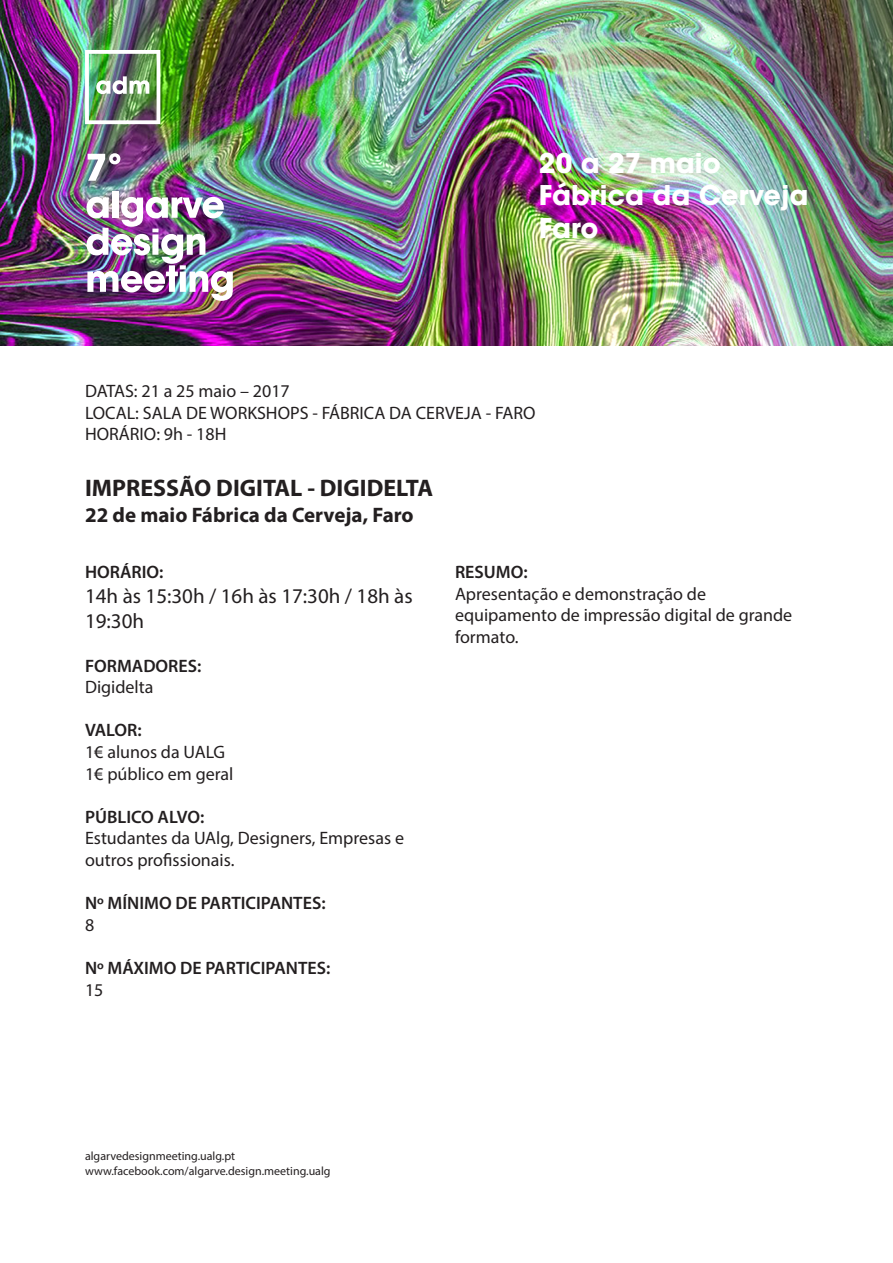
<style>
.page{position:relative;width:893px;height:1263px;background:#fff}
.page>*{position:absolute;margin:0;border:0;box-sizing:border-box;transform-origin:0 0}
.t1{font:700 27px "ITC Avant Garde Std";color:#fff}
.t2{font:700 24px "Myriad Pro";color:#231f20}
.t3{font:21px/25.2px "Myriad Pro";color:#231f20}
.t4{font:700 21px "Myriad Pro";color:#231f20}
.t5{font:18px/21.6px "Myriad Pro";color:#231f20}
.t6{font:600 18px "Myriad Pro";color:#231f20}
.t7{font:12px "Myriad Pro";color:#231f20}
</style>
<div class="page">
<img style="left:0;top:0;width:893px;height:346px">
<svg style="left:88px;top:153px;width:32px;height:28px"></svg>
<div style="left:112px;top:191px;width:6px;height:27px;background:#fff"></div>
<img style="left:86px;top:197px;width:147px;height:104px">
<img style="left:85px;top:50px;width:75px;height:74px">
<p class="t1" style="left:539px;top:146px;width:183px">20 a 27 maio</p>
<p class="t1" style="left:539px;top:178px;width:271px">Fábrica da Cerveja</p>
<p class="t1" style="left:539px;top:210px;width:61px">Faro</p>
<p class="t5" style="left:85px;top:380px;width:206px">DATAS: 21 a 25 maio – 2017</p>
<p class="t5" style="left:85px;top:401px;width:452px">LOCAL: SALA DE WORKSHOPS - FÁBRICA DA CERVEJA - FARO</p>
<p class="t5" style="left:85px;top:423px;width:143px">HORÁRIO: 9h - 18H</p>
<p class="t2" style="left:85px;top:473px;width:350px">IMPRESSÃO DIGITAL - DIGIDELTA</p>
<p class="t4" style="left:85px;top:501px;width:330px">22 de maio Fábrica da Cerveja, Faro</p>
<p class="t6" style="left:85px;top:560px;width:80px">HORÁRIO:</p>
<p class="t3" style="left:85px;top:583px;width:329px">14h às 15:30h / 16h às 17:30h / 18h às<br>19:30h</p>
<p class="t6" style="left:85px;top:654px;width:118px">FORMADORES:</p>
<p class="t5" style="left:85px;top:676px;width:70px">Digidelta</p>
<p class="t6" style="left:85px;top:719px;width:58px">VALOR:</p>
<p class="t5" style="left:85px;top:741px;width:142px">1€ alunos da UALG</p>
<p class="t5" style="left:85px;top:762px;width:150px">1€ público em geral</p>
<p class="t6" style="left:85px;top:805px;width:121px">PÚBLICO ALVO:</p>
<p class="t5" style="left:85px;top:827px;width:320px">Estudantes da UAlg, Designers, Empresas e outros profissionais.</p>
<p class="t6" style="left:85px;top:892px;width:242px">Nº MÍNIMO DE PARTICIPANTES:</p>
<p class="t5" style="left:85px;top:914px;width:11px">8</p>
<p class="t6" style="left:85px;top:956px;width:247px">Nº MÁXIMO DE PARTICIPANTES:</p>
<p class="t5" style="left:85px;top:978px;width:20px">15</p>
<p class="t6" style="left:455px;top:560px;width:74px">RESUMO:</p>
<p class="t5" style="left:455px;top:582px;width:339px">Apresentação e demonstração de equipamento de impressão digital de grande formato.</p>
<p class="t7" style="left:85px;top:1149px;width:152px">algarvedesignmeeting.ualg.pt</p>
<p class="t7" style="left:85px;top:1163px;width:247px">www.facebook.com/algarve.design.meeting.ualg</p>
</div>
